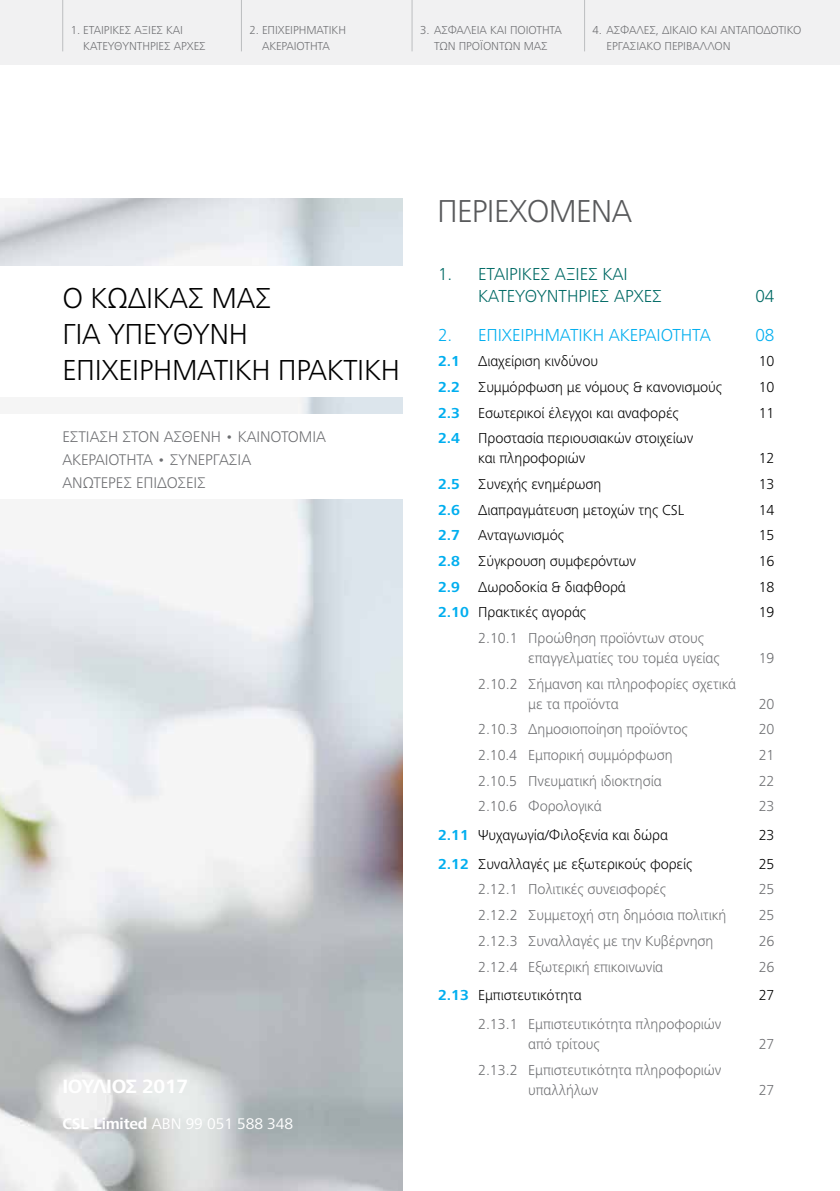
<style>
.page{position:relative;width:840px;height:1191px;background:#fff}
.page>*{position:absolute;margin:0;border:0;box-sizing:border-box;transform-origin:0 0}
.t1{font:300 32.8px "Frutiger Next LTW1 G";letter-spacing:-.02em;color:#58595b}
.t2{font:300 30px/36px "Frutiger Next LTW1 G";letter-spacing:-.01em;color:#000}
.t3{font:700 20px "Frutiger Next LTW1 G";letter-spacing:-.02em;color:#fff}
.t4{font:300 18px/22px "Frutiger Next LTW1 G";letter-spacing:-.005em;color:#006a65}
.t5{font:300 18px "Frutiger Next LTW1 G";letter-spacing:-.005em;color:#00aeef}
.t6{font:300 16px/23px "Frutiger Next LTW1 G";letter-spacing:-.005em;color:#6d6e71}
.t7{font:16px "Frutiger Next LTW1 G";letter-spacing:-.005em;color:#fff}
.t8{font:300 15px/20px "Frutiger Next LTW1 G";letter-spacing:-.005em;color:#6d6e71}
.t9{font:300 15px/20px "Frutiger Next LTW1 G";letter-spacing:-.005em;color:#000}
.t10{font:300 12px/16px "Frutiger Next LTW1 G";letter-spacing:-.005em;color:#6d6e71}
.s1{font-weight:700}
.s2{font-weight:700;color:#00aeef}
</style>
<div class="page">
<div style="left:0;top:0;width:839px;height:64px;background:#f1f1f2"></div>
<img style="left:0;top:198px;width:403px;height:993px">
<div style="left:0;top:266px;width:420px;height:131px;background:#fff"></div>
<div style="left:0;top:414px;width:420px;height:85px;background:#fff"></div>
<hr style="left:62px;top:0;width:1px;height:51px;background:#bcbec0">
<hr style="left:241px;top:0;width:1px;height:51px;background:#bcbec0">
<hr style="left:411px;top:0;width:1px;height:51px;background:#bcbec0">
<hr style="left:584px;top:0;width:1px;height:51px;background:#bcbec0">
<p class="t10" style="left:83px;top:22px;width:124px;text-indent:-13px">1. ΕΤΑΙΡΙΚΈΣ ΑΞΊ ΕΣ ΚΑΙ<br>ΚΑΤΕΥΘΥΝΤΉ ΡΙΕΣ ΑΡΧΈΣ</p>
<p class="t10" style="left:249px;top:22px;width:96px;text-align:center">2. ΕΠΙΧΕΙΡΗΜΑΤΙΚΉ<br>ΑΚΕΡΑΙΌΤΗΤΑ</p>
<p class="t10" style="left:420px;top:22px;width:143px;text-align:center">3. ΑΣΦΆΛΕΙΑ ΚΑΙ ΠΟΙΌΤΗΤΑ<br>ΤΩΝ ΠΡΟΪΌΝΤΩΝ ΜΑΣ</p>
<p class="t10" style="left:606px;top:22px;width:195px;text-indent:-14px">4. ΑΣΦΑΛΈΣ, ΔΊ ΚΑΙΟ ΚΑΙ ΑΝΤΑΠΟΔΟΤΙΚΌ<br>ΕΡΓΑΣΙΑΚΌ ΠΕΡΙΒΆΛΛΟΝ</p>
<h2 class="t2" style="left:62px;top:280px;width:333px">Ο ΚΏΔΙΚΆΣ ΜΑΣ<br>ΓΙΑ ΥΠΕΎΘΥΝΗ<br>ΕΠΙΧΕΙΡΗΜΑΤΙΚΉ ΠΡΑΚΤΙΚΉ</h2>
<p class="t6" style="left:62px;top:425px;width:257px">ΕΣΤΊΑΣΗ ΣΤΟΝ ΑΣΘΕΝΉ • ΚΑΙΝΟΤΟΜΊΑ<br>ΑΚΕΡΑΙΌΤΗΤΑ • ΣΥΝΕΡΓΑΣΊΑ<br>ΑΝΏΤΕΡΕΣ ΕΠΙΔΌΣΕΙΣ</p>
<h3 class="t3" style="left:62px;top:1075px;width:127px">ΙΟΎΛΙΟΣ 2017</h3>
<p class="t7" style="left:62px;top:1114px;width:232px"><span class="s1">CSL Limited</span> ABN 99 051 588 348</p>
<h1 class="t1" style="left:437px;top:192px;width:196px">ΠΕΡΙΕΧΌΜΕΝΑ</h1>
<p class="t4" style="left:478px;top:262px;width:185px;text-indent:-40px">1. ΕΤΑΙΡΙΚΈΣ ΑΞΊ ΕΣ ΚΑΙ<br>ΚΑΤΕΥΘΥΝΤΉ ΡΙΕΣ ΑΡΧΈΣ</p>
<p class="t4" style="left:755px;top:284px;width:20px">04</p>
<p class="t5" style="left:438px;top:324px;width:268px">2. ΕΠΙΧΕΙΡΗΜΑΤΙΚΉ ΑΚΕΡΑΙΌΤΗΤΑ</p>
<p class="t5" style="left:755px;top:324px;width:20px">08</p>
<p class="t9" style="left:438px;top:351px;width:161px"><span class="s2">2.1</span> Διαχείριση κινδύνου</p>
<p class="t9" style="left:758px;top:351px;width:17px">10</p>
<p class="t9" style="left:438px;top:377px;width:285px"><span class="s2">2.2</span> Συμμόρφωση με νόμους &amp; κανονισμούς</p>
<p class="t9" style="left:758px;top:377px;width:17px">10</p>
<p class="t9" style="left:438px;top:402px;width:242px"><span class="s2">2.3</span> Εσωτερικοί έλεγχοι και αναφορές</p>
<p class="t9" style="left:758px;top:402px;width:17px">11</p>
<p class="t9" style="left:478px;top:428px;width:216px;text-indent:-40px"><span class="s2">2.4</span> Προστασία περιουσιακών στοιχείων και πληροφοριών</p>
<p class="t9" style="left:758px;top:448px;width:17px">12</p>
<p class="t9" style="left:438px;top:474px;width:165px"><span class="s2">2.5</span> Συνεχής ενημέρωση</p>
<p class="t9" style="left:758px;top:474px;width:17px">13</p>
<p class="t9" style="left:438px;top:499px;width:247px"><span class="s2">2.6</span> Διαπραγμάτευση μετοχών της CSL</p>
<p class="t9" style="left:758px;top:499px;width:17px">14</p>
<p class="t9" style="left:438px;top:525px;width:127px"><span class="s2">2.7</span> Ανταγωνισμός</p>
<p class="t9" style="left:758px;top:525px;width:17px">15</p>
<p class="t9" style="left:438px;top:551px;width:199px"><span class="s2">2.8</span> Σύγκρουση συμφερόντων</p>
<p class="t9" style="left:758px;top:551px;width:17px">16</p>
<p class="t9" style="left:438px;top:576px;width:189px"><span class="s2">2.9</span> Δωροδοκία &amp; διαφθορά</p>
<p class="t9" style="left:758px;top:576px;width:17px">18</p>
<p class="t9" style="left:438px;top:602px;width:149px"><span class="s2">2.10</span> Πρακτικές αγοράς</p>
<p class="t9" style="left:758px;top:602px;width:17px">19</p>
<p class="t8" style="left:528px;top:628px;width:193px;text-indent:-50px">2.10.1 Προώθηση προϊόντων στους επαγγελματίες του τομέα υγείας</p>
<p class="t8" style="left:758px;top:648px;width:17px">19</p>
<p class="t8" style="left:528px;top:673px;width:209px;text-indent:-50px">2.10.2 Σήμανση και πληροφορίες σχετικά με τα προϊόντα</p>
<p class="t8" style="left:758px;top:693px;width:17px">20</p>
<p class="t8" style="left:478px;top:719px;width:211px">2.10.3 Δημοσιοποίηση προϊόντος</p>
<p class="t8" style="left:758px;top:719px;width:17px">20</p>
<p class="t8" style="left:478px;top:745px;width:196px">2.10.4 Εμπορική συμμόρφωση</p>
<p class="t8" style="left:758px;top:745px;width:17px">21</p>
<p class="t8" style="left:478px;top:770px;width:185px">2.10.5 Πνευματική ιδιοκτησία</p>
<p class="t8" style="left:758px;top:770px;width:17px">22</p>
<p class="t8" style="left:478px;top:796px;width:125px">2.10.6 Φορολογικά</p>
<p class="t8" style="left:758px;top:796px;width:17px">23</p>
<p class="t9" style="left:438px;top:825px;width:231px"><span class="s2">2.11</span> Ψυχαγωγία/Φιλοξενία και δώρα</p>
<p class="t9" style="left:758px;top:825px;width:17px">23</p>
<p class="t9" style="left:438px;top:853px;width:255px"><span class="s2">2.12</span> Συναλλαγές με εξωτερικούς φορείς</p>
<p class="t9" style="left:758px;top:853px;width:17px">25</p>
<p class="t8" style="left:478px;top:879px;width:189px">2.12.1 Πολιτικές συνεισφορές</p>
<p class="t8" style="left:758px;top:879px;width:17px">25</p>
<p class="t8" style="left:478px;top:905px;width:249px">2.12.2 Συμμετοχή στη δημόσια πολιτική</p>
<p class="t8" style="left:758px;top:905px;width:17px">25</p>
<p class="t8" style="left:478px;top:930px;width:236px">2.12.3 Συναλλαγές με την Κυβέρνηση</p>
<p class="t8" style="left:758px;top:930px;width:17px">26</p>
<p class="t8" style="left:478px;top:956px;width:186px">2.12.4 Εξωτερική επικοινωνία</p>
<p class="t8" style="left:758px;top:956px;width:17px">26</p>
<p class="t9" style="left:438px;top:985px;width:145px"><span class="s2">2.13</span> Εμπιστευτικότητα</p>
<p class="t9" style="left:758px;top:985px;width:17px">27</p>
<p class="t8" style="left:528px;top:1014px;width:194px;text-indent:-50px">2.13.1 Εμπιστευτικότητα πληροφοριών από τρίτους</p>
<p class="t8" style="left:758px;top:1034px;width:17px">27</p>
<p class="t8" style="left:528px;top:1059px;width:194px;text-indent:-50px">2.13.2 Εμπιστευτικότητα πληροφοριών υπαλλήλων</p>
<p class="t8" style="left:758px;top:1079px;width:17px">27</p>
</div>
